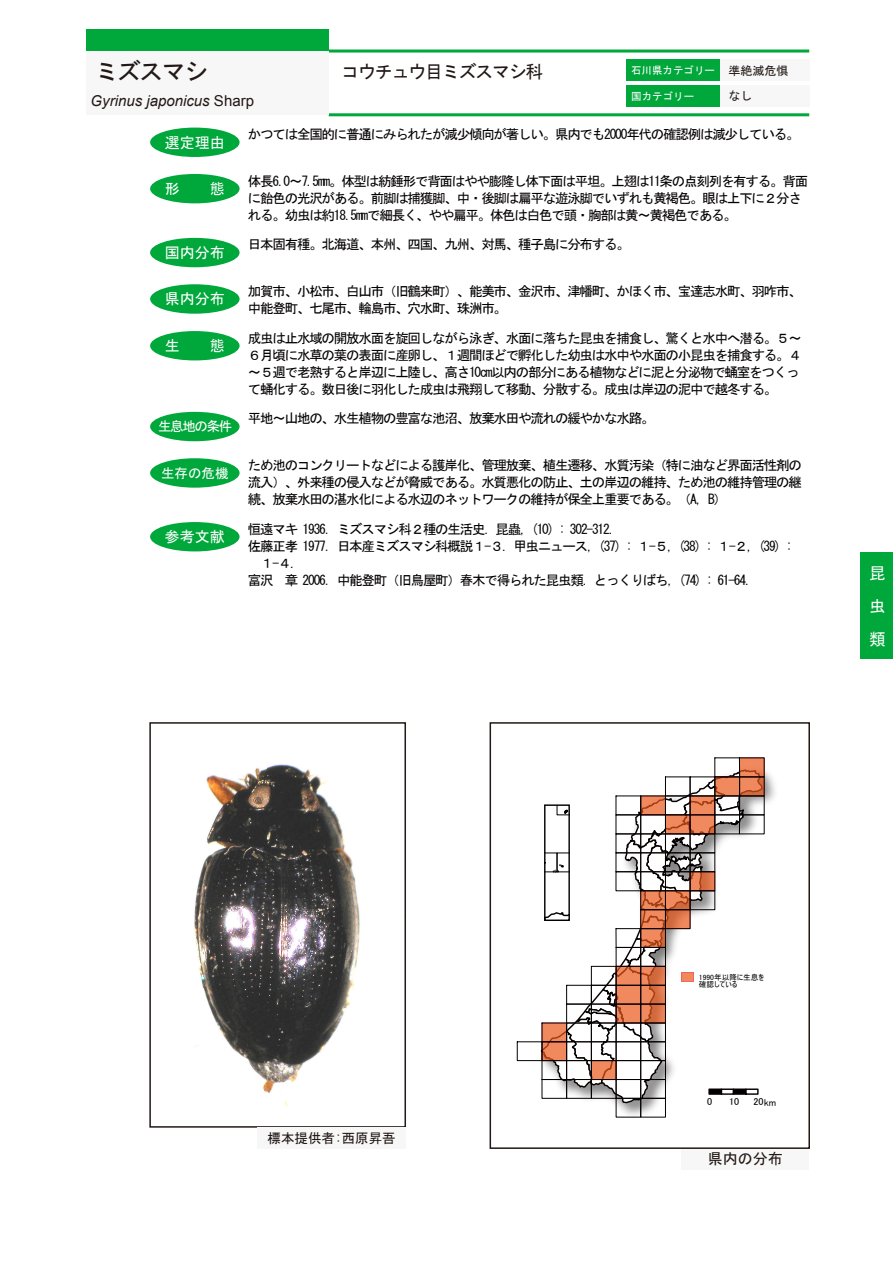
<style>
.page{position:relative;width:893px;height:1263px;background:#fff}
.page>*{position:absolute;margin:0;border:0;box-sizing:border-box;transform-origin:0 0}
.t1{font:24px "MS Gothic";letter-spacing:-.07em;color:#221815}
.t2{font:18px "MS Gothic";letter-spacing:-.07em;color:#221815}
.t3{font:16.5px/33px "MS Gothic";color:#fff;text-align:justify}
.t4{font:15px "MS Gothic";color:#fff}
.t5{font:italic 15px "Arial";color:#221815}
.t6{font:15px "MS Gothic";color:#221815}
.t7{font:13.5px/17px "MS Gothic";letter-spacing:-.09em;color:#040000}
.t8{font:13.5px "MS Gothic";letter-spacing:-.1em;color:#fff}
.t9{font:13.5px "MS Gothic";color:#221815}
.t10{font:12px "MS Gothic";color:#221815}
.t11{font:10.5px "MS Gothic";color:#fff}
.t12{font:10.05px "MS UI Gothic";color:#000}
.t13{font:7.65px/7.6px "MS UI Gothic";color:#000}
.s1{font-size:12px;color:#221815}
.s2{font-style:normal}
</style>
<div class="page">
<div style="left:720px;top:60px;width:89px;height:21px;background:#f7f7f7"></div>
<hr style="left:329px;top:50px;width:480px;height:3px;background:#00a73b">
<hr style="left:329px;top:113px;width:480px;height:3px;background:#00a73b">
<div style="left:626px;top:60px;width:94px;height:21px;background:#00a73b"></div>
<div style="left:86px;top:30px;width:243px;height:21px;background:#00a73b"></div>
<div style="left:86px;top:51px;width:243px;height:64px;background:#f7f7f7"></div>
<div style="left:720px;top:85px;width:89px;height:21px;background:#f7f7f7"></div>
<div style="left:626px;top:85px;width:94px;height:21px;background:#00a73b"></div>
<div style="left:150px;top:238px;width:90px;height:29px;background:#00a73b;border-radius:50%"></div>
<div style="left:150px;top:284px;width:90px;height:30px;background:#00a73b;border-radius:50%"></div>
<div style="left:150px;top:174px;width:90px;height:29px;background:#00a73b;border-radius:50%"></div>
<div style="left:150px;top:128px;width:90px;height:29px;background:#00a73b;border-radius:50%"></div>
<div style="left:150px;top:331px;width:90px;height:29px;background:#00a73b;border-radius:50%"></div>
<div style="left:150px;top:458px;width:90px;height:30px;background:#00a73b;border-radius:50%"></div>
<div style="left:150px;top:522px;width:90px;height:29px;background:#00a73b;border-radius:50%"></div>
<div style="left:150px;top:412px;width:90px;height:29px;background:#00a73b;border-radius:50%"></div>
<div style="left:682px;top:1148px;width:127px;height:21px;background:#f7f7f7"></div>
<div style="left:860px;top:553px;width:33px;height:106px;background:#00a73b"></div>
<img style="left:194px;top:764px;width:209px;height:343px">
<div style="left:149px;top:722px;width:257px;height:406px;border:2px solid #221815"></div>
<div style="left:257px;top:1128px;width:149px;height:21px;background:#f7f7f7"></div>
<div style="left:490px;top:722px;width:320px;height:427px;border:2px solid #221815"></div>
<img style="left:506px;top:757px;width:285px;height:392px">
<div style="left:739px;top:758px;width:25px;height:19px;background:#f0895e"></div>
<div style="left:640px;top:1098px;width:26px;height:19px;border:1px solid #040000"></div>
<div style="left:517px;top:1041px;width:25px;height:20px;border:1px solid #040000"></div>
<svg style="left:539px;top:768px;width:225px;height:336px"></svg>
<div style="left:682px;top:972px;width:12px;height:10px;background:#f0895e"></div>
<div style="left:709px;top:1089px;width:12px;height:5px;background:#040000"></div>
<div style="left:708px;top:1088px;width:14px;height:7px;border:1px solid #040000"></div>
<div style="left:721px;top:1088px;width:13px;height:7px;border:1px solid #040000"></div>
<div style="left:733px;top:1089px;width:13px;height:5px;background:#040000"></div>
<div style="left:733px;top:1088px;width:13px;height:7px;border:1px solid #040000"></div>
<div style="left:745px;top:1088px;width:14px;height:7px;border:1px solid #040000"></div>
<div style="left:638px;top:730px;width:76px;height:38px;background:#fff"></div>
<h1 class="t1" style="left:95px;top:60px;width:115px">ミズスマシ</h1>
<h2 class="t2" style="left:341px;top:63px;width:204px">コウチュウ目ミズスマシ科</h2>
<p class="t11" style="left:631px;top:65px;width:159px">石川県カテゴリー <span class="s1">準絶滅危惧</span></p>
<p class="t11" style="left:631px;top:91px;width:64px">国カテゴリー</p>
<p class="t10" style="left:728px;top:89px;width:25px">なし</p>
<p class="t5" style="left:91px;top:91px;width:165px">Gyrinus japonicus <span class="s2">Sharp</span></p>
<p class="t4" style="left:165px;top:135px;width:61px">選定理由</p>
<p class="t4" style="left:165px;top:181px;width:61px">形　　態</p>
<p class="t4" style="left:165px;top:245px;width:61px">国内分布</p>
<p class="t4" style="left:165px;top:291px;width:61px">県内分布</p>
<p class="t4" style="left:165px;top:338px;width:61px">生　　態</p>
<p class="t8" style="left:158px;top:420px;width:76px">生息地の条件</p>
<p class="t8" style="left:161px;top:466px;width:69px">生存の危機</p>
<p class="t4" style="left:165px;top:529px;width:61px">参考文献</p>
<p class="t7" style="left:248px;top:126px;width:553px">かつては全国的に普通にみられたが減少傾向が著しい。県内でも2000年代の確認例は減少している。</p>
<p class="t7" style="left:248px;top:172px;width:562px">体長6.0～7.5mm。体型は紡錘形で背面はやや膨隆し体下面は平坦。上翅は11条の点刻列を有する。背面に飴色の光沢がある。前脚は捕獲脚、中・後脚は扁平な遊泳脚でいずれも黄褐色。眼は上下に２分される。幼虫は約18.5mmで細長く、やや扁平。体色は白色で頭・胸部は黄～黄褐色である。</p>
<p class="t7" style="left:248px;top:236px;width:384px">日本固有種。北海道、本州、四国、九州、対馬、種子島に分布する。</p>
<p class="t7" style="left:248px;top:283px;width:556px">加賀市、小松市、白山市（旧鶴来町）、能美市、金沢市、津幡町、かほく市、宝達志水町、羽咋市、中能登町、七尾市、輪島市、穴水町、珠洲市。</p>
<p class="t7" style="left:248px;top:329px;width:556px">成虫は止水域の開放水面を旋回しながら泳ぎ、水面に落ちた昆虫を捕食し、驚くと水中へ潜る。５～６月頃に水草の葉の表面に産卵し、１週間ほどで孵化した幼虫は水中や水面の小昆虫を捕食する。４～５週で老熟すると岸辺に上陸し、高さ10cm以内の部分にある植物などに泥と分泌物で蛹室をつくって蛹化する。数日後に羽化した成虫は飛翔して移動、分散する。成虫は岸辺の泥中で越冬する。</p>
<p class="t7" style="left:248px;top:410px;width:408px">平地～山地の、水生植物の豊富な池沼、放棄水田や流れの緩やかな水路。</p>
<p class="t7" style="left:248px;top:456px;width:556px;text-align:justify">ため池のコンクリートなどによる護岸化、管理放棄、植生遷移、水質汚染（特に油など界面活性剤の流入）、外来種の侵入などが脅威である。水質悪化の防止、土の岸辺の維持、ため池の維持管理の継続、放棄水田の湛水化による水辺のネットワークの維持が保全上重要である。（A，B）</p>
<p class="t7" style="left:248px;top:520px;width:546px">恒遠マキ 1936．ミズスマシ科２種の生活史. 昆蟲, (10) : 302-312.<br>佐藤正孝 1977．日本産ミズスマシ科概説１-３. 甲虫ニュース, (37) : １-５, (38) : １-２, (39) :　１-４.<br>富沢　章 2006．中能登町（旧鳥屋町）春木で得られた昆虫類. とっくりばち, (74) : 61-64.</p>
<p class="t3" style="left:869px;top:556px;width:17px">昆虫類</p>
<p class="t9" style="left:267px;top:1132px;width:130px">標本提供者:西原昇吾</p>
<p class="t13" style="left:699px;top:973px;width:67px">1990年以降に生息を確認している</p>
<p class="t12" style="left:707px;top:1096px;width:7px">0</p>
<p class="t12" style="left:729px;top:1096px;width:12px">10</p>
<p class="t12" style="left:753px;top:1097px;width:24px">20km</p>
<p class="t6" style="left:708px;top:1151px;width:76px">県内の分布</p>
</div>
